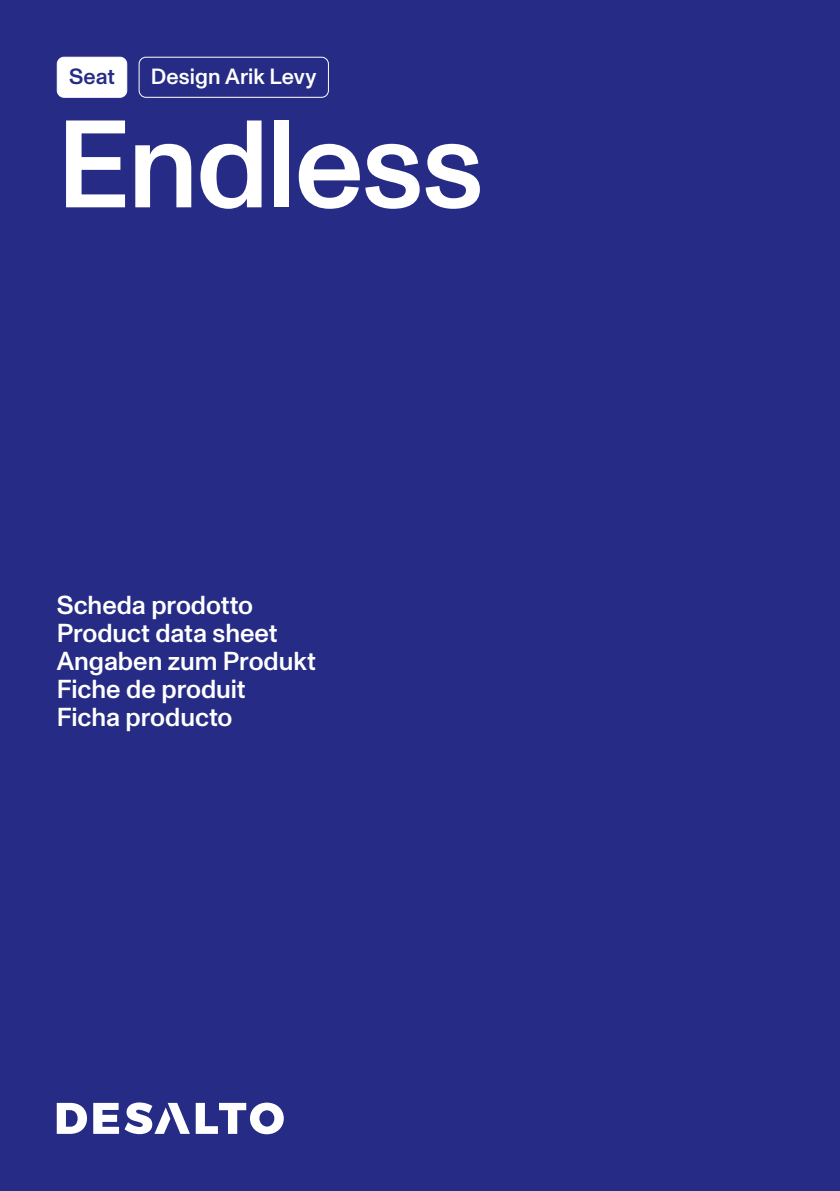
<style>
.page{position:relative;width:840px;height:1191px;background:#fff}
.page>*{position:absolute;margin:0;border:0;box-sizing:border-box;transform-origin:0 0}
.t1{font:500 124px "ABC Monument Grotesk";letter-spacing:-.015em;color:#fff}
.t2{font:500 26px/28px "ABC Monument Grotesk";color:#fff}
.t3{font:500 22px "ABC Monument Grotesk";color:#fff}
.t4{font:500 22px "ABC Monument Grotesk";color:#262c85}
</style>
<div class="page">
<div style="left:0;top:0;width:839px;height:1191px;background:#262c85"></div>
<div style="left:57px;top:57px;width:70px;height:40px;background:#fff;border-radius:7px"></div>
<div style="left:57px;top:57px;width:70px;height:41px;border:1px solid #fff;border-radius:7px"></div>
<div style="left:138px;top:57px;width:191px;height:41px;border:1px solid #fff;border-radius:7px"></div>
<svg style="left:57px;top:1102px;width:30px;height:31px"></svg>
<svg style="left:196px;top:1102px;width:87px;height:32px"></svg>
<svg style="left:93px;top:1102px;width:97px;height:32px"></svg>
<p class="t4" style="left:69px;top:64px;width:47px">Seat</p>
<p class="t3" style="left:151px;top:64px;width:167px">Design Arik Levy</p>
<h1 class="t1" style="left:57px;top:92px;width:428px">Endless</h1>
<p class="t2" style="left:57px;top:591px;width:261px">Scheda prodotto<br>Product data sheet<br>Angaben zum Produkt<br>Fiche de produit<br>Ficha producto</p>
</div>
